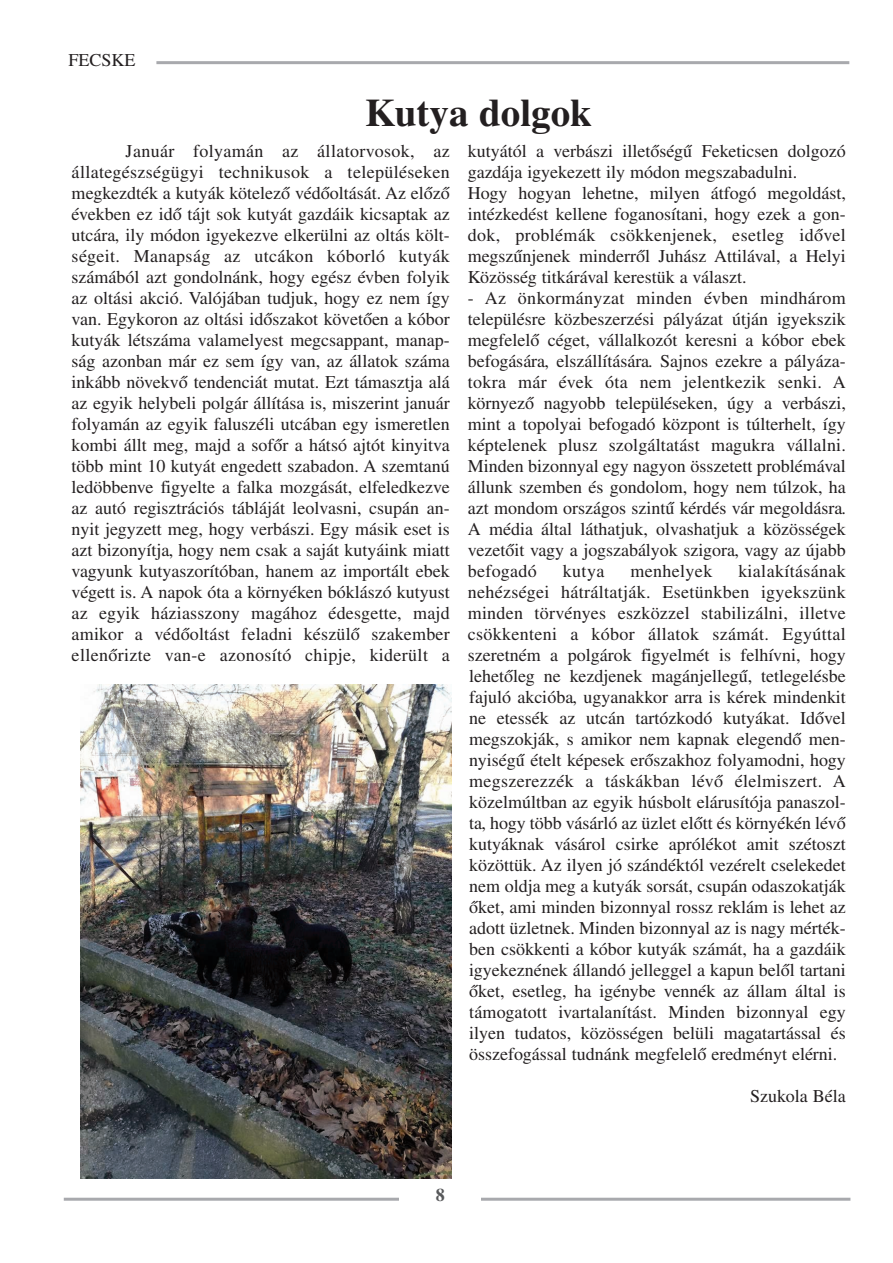
<style>
.page{position:relative;width:893px;height:1263px;background:#fff}
.page>*{position:absolute;margin:0;border:0;box-sizing:border-box;transform-origin:0 0}
.t1{font:700 39px "Times CE";color:#231f20}
.t2{font:18px/21px "Times CE";color:#231f20;text-align:justify}
.t3{font:18px "Times CE";letter-spacing:.02em;color:#231f20}
.t4{font:700 18px "Times CE";color:#57585a}
</style>
<div class="page">
<hr style="left:64px;top:1198px;width:786px;height:3px;background:#a8a9ad">
<hr style="left:156px;top:61px;width:693px;height:3px;background:#a8a9ad">
<div style="left:400px;top:1184px;width:81px;height:25px;background:#fff"></div>
<img style="left:81px;top:685px;width:370px;height:494px">
<p class="t2" style="left:68px;top:51px;width:69px">FECSKE</p>
<h1 class="t1" style="left:365px;top:100px;width:228px">Kutya dolgok</h1>
<p class="t2" style="left:72px;top:142px;width:380px;text-indent:54px">Január folyamán az állatorvosok, az állategészségügyi technikusok a településeken megkezdték a kutyák kötelező védőoltását. Az előző években ez idő tájt sok kutyát gazdáik kicsaptak az utcára, ily módon igyekezve elkerülni az oltás költ&shy;ségeit. Manapság az utcákon kóborló kutyák számából azt gondolnánk, hogy egész évben folyik az oltási akció. Valójában tudjuk, hogy ez nem így van. Egykoron az oltási időszakot követően a kóbor kutyák létszáma valamelyest megcsappant, manap&shy;ság azonban már ez sem így van, az állatok száma inkább növekvő tendenciát mutat. Ezt támasztja alá az egyik helybeli polgár állítása is, miszerint január folyamán az egyik faluszéli utcában egy ismeretlen kombi állt meg, majd a sofőr a hátsó ajtót kinyitva több mint 10 kutyát engedett szabadon. A szemtanú ledöbbenve figyelte a falka mozgását, elfeledkezve az autó regisztrációs tábláját leolvasni, csupán an&shy;nyit jegyzett meg, hogy verbászi. Egy másik eset is azt bizonyítja, hogy nem csak a saját kutyáink miatt vagyunk kutyaszorítóban, hanem az importált ebek végett is. A napok óta a környéken bóklászó kutyust az egyik háziasszony magához édesgette, majd amikor a védőoltást feladni készülő szakember ellenőrizte van-e azonosító chipje, kiderült a</p>
<p class="t2" style="left:468px;top:142px;width:380px;text-align:left">kutyától a verbászi illetőségű Feketicsen dolgozó gazdája igyekezett ily módon megszabadulni.<br>Hogy hogyan lehetne, milyen átfogó megoldást, intézkedést kellene foganosítani, hogy ezek a gon&shy;dok, problémák csökkenjenek, esetleg idővel megszűnjenek minderről Juhász Attilával, a Helyi Közösség titkárával kerestük a választ.</p>
<p class="t2" style="left:468px;top:289px;width:380px">- Az önkormányzat minden évben mindhárom településre közbeszerzési pályázat útján igyekszik megfelelő céget, vállalkozót keresni a kóbor ebek befogására, elszállítására. Sajnos ezekre a pályáza&shy;tokra már évek óta nem jelentkezik senki. A környező nagyobb településeken, úgy a verbászi, mint a topolyai befogadó központ is túlterhelt, így képtelenek plusz szolgáltatást magukra vállalni.<br>Minden bizonnyal egy nagyon összetett problémával állunk szemben és gondolom, hogy nem túlzok, ha azt mondom országos szintű kérdés vár megoldásra.<br>A média által láthatjuk, olvashatjuk a közösségek vezetőit vagy a jogszabályok szigora, vagy az újabb befogadó</p>
<p class="t2" style="left:468px;top:562px;width:380px;text-indent:271px">kialakításának nehézségei hátráltatják. Esetünkben igyekszünk minden törvényes eszközzel stabilizálni, illetve csökkenteni a kóbor állatok számát. Egyúttal szeretném a polgárok figyelmét is felhívni, hogy lehetőleg ne kezdjenek magánjellegű, tetlegelésbe fajuló akcióba, ugyanakkor arra is kérek mindenkit ne etessék az utcán tartózkodó kutyákat. Idővel megszokják, s amikor nem kapnak elegendő men&shy;nyiségű ételt képesek erőszakhoz folyamodni, hogy megszerezzék a táskákban lévő élelmiszert. A közelmúltban az egyik húsbolt elárusítója panaszol&shy;ta, hogy több vásárló az üzlet előtt és környékén lévő kutyáknak vásárol csirke aprólékot amit szétoszt közöttük. Az ilyen jó szándéktól vezérelt cselekedet nem oldja meg a kutyák sorsát, csupán odaszokatják őket, ami minden bizonnyal rossz reklám is lehet az adott üzletnek. Minden bizonnyal az is nagy mérték&shy;ben csökkenti a kóbor kutyák számát, ha a gazdáik igyekeznének állandó jelleggel a kapun belől tartani őket, esetleg, ha igénybe vennék az állam által is támogatott ivartalanítást. Minden bizonnyal egy ilyen tudatos, közösségen belüli magatartással és összefogással tudnánk megfelelő eredményt elérni.</p>
<p class="t2" style="left:750px;top:1087px;width:97px">Szukola Béla</p>
<p class="t2" style="left:563px;top:562px;width:43px">kutya</p>
<p class="t3" style="left:630px;top:564px;width:83px">menhelyek</p>
<p class="t4" style="left:436px;top:1189px;width:10px">8</p>
</div>
